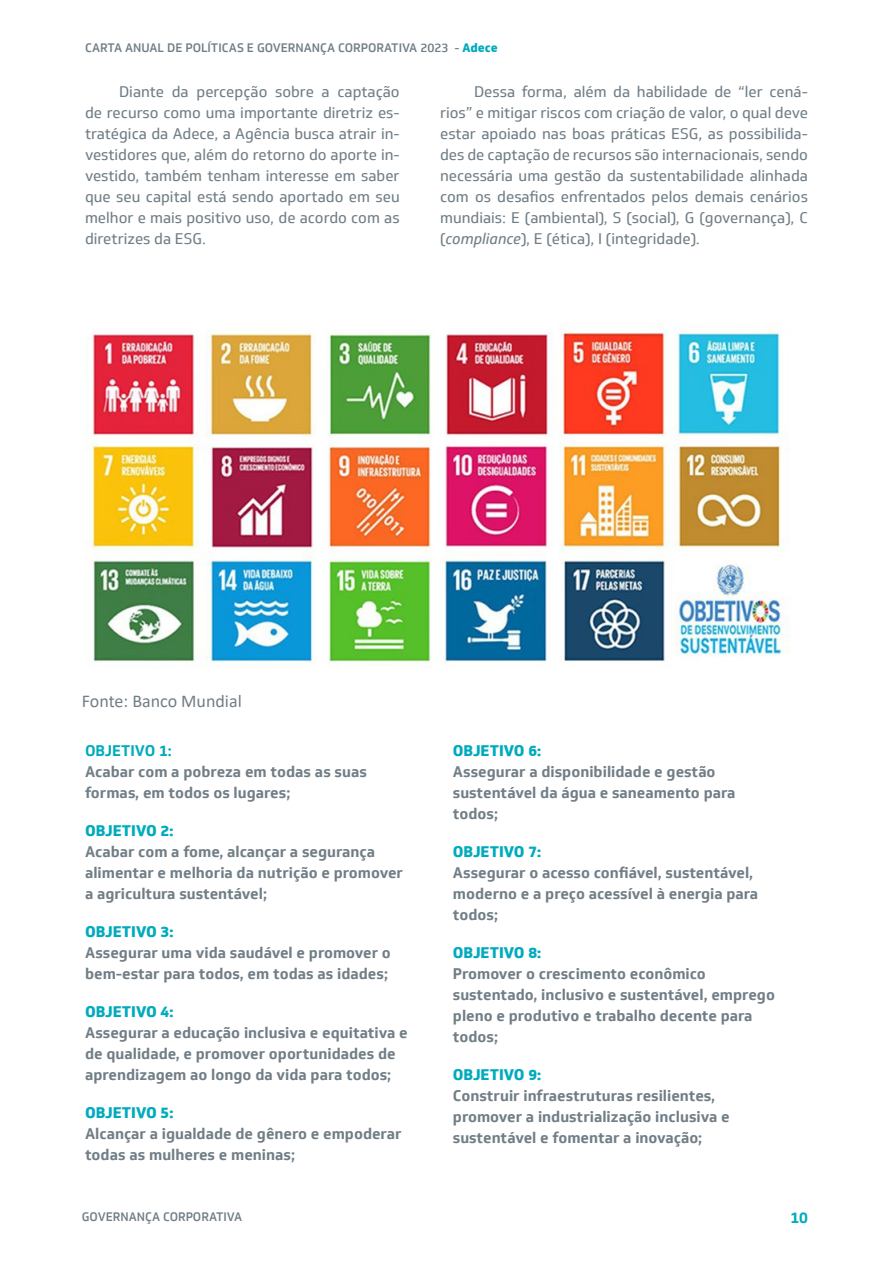
<style>
.page{position:relative;width:893px;height:1263px;background:#fff}
.page>*{position:absolute;margin:0;border:0;box-sizing:border-box;transform-origin:0 0}
.t1{font:18px "Calibri";color:#717e86}
.t2{font:700 15px/21px "Soleto";color:#717e86}
.t3{font:15px/21px "Soleto";color:#717e86;text-align:justify}
.t4{font:800 15px "Soleto";color:#00abbd}
.t5{font:700 15px "Soleto";color:#00abbd}
.t6{font:500 12px "Soleto";color:#717e86}
.s1{font-weight:800;color:#00abbd}
.s2{font-style:italic}
</style>
<div class="page">
<img style="left:86px;top:329px;width:704px;height:339px">
<p class="t6" style="left:85px;top:40px;width:414px">CARTA ANUAL DE POLÍTICAS E GOVERNANÇA CORPORATIVA 2023 - <span class="s1">Adece</span></p>
<p class="t3" style="left:85px;top:81px;width:316px;text-indent:34px">Diante da percepção sobre a captação de recurso como uma importante diretriz es&shy;tratégica da Adece, a Agência busca atrair in&shy;vestidores que, além do retorno do aporte in&shy;vestido, também tenham interesse em saber que seu capital está sendo aportado em seu melhor e mais positivo uso, de acordo com as diretrizes da ESG.</p>
<p class="t3" style="left:440px;top:81px;width:369px;text-indent:34px">Dessa forma, além da habilidade de “ler cená&shy;rios” e mitigar riscos com criação de valor, o qual deve estar apoiado nas boas práticas ESG, as possibilida&shy;des de captação de recursos são internacionais, sendo necessária uma gestão da sustentabilidade alinhada com os desafios enfrentados pelos demais cenários mundiais: E (ambiental), S (social), G (governança), C (<span class="s2">compliance</span>), E (ética), I (integridade).</p>
<p class="t1" style="left:82px;top:688px;width:161px">Fonte: Banco Mundial</p>
<p class="t5" style="left:85px;top:741px;width:88px">OBJETIVO 1:</p>
<p class="t2" style="left:85px;top:762px;width:283px">Acabar com a pobreza em todas as suas formas, em todos os lugares;</p>
<p class="t4" style="left:85px;top:821px;width:90px">OBJETIVO 2:</p>
<p class="t2" style="left:85px;top:842px;width:319px">Acabar com a fome, alcançar a segurança alimentar e melhoria da nutrição e promover a agricultura sustentável;</p>
<p class="t4" style="left:85px;top:922px;width:90px">OBJETIVO 3:</p>
<p class="t2" style="left:85px;top:943px;width:307px">Assegurar uma vida saudável e promover o bem-estar para todos, em todas as idades;</p>
<p class="t4" style="left:85px;top:1002px;width:90px">OBJETIVO 4:</p>
<p class="t2" style="left:85px;top:1023px;width:324px">Assegurar a educação inclusiva e equitativa e de qualidade, e promover oportunidades de aprendizagem ao longo da vida para todos;</p>
<p class="t4" style="left:85px;top:1103px;width:90px">OBJETIVO 5:</p>
<p class="t2" style="left:85px;top:1124px;width:318px">Alcançar a igualdade de gênero e empoderar todas as mulheres e meninas;</p>
<p class="t4" style="left:453px;top:741px;width:90px">OBJETIVO 6:</p>
<p class="t2" style="left:453px;top:762px;width:284px">Assegurar a disponibilidade e gestão sustentável da água e saneamento para todos;</p>
<p class="t4" style="left:453px;top:842px;width:90px">OBJETIVO 7:</p>
<p class="t2" style="left:453px;top:863px;width:307px">Assegurar o acesso confiável, sustentável, moderno e a preço acessível à energia para todos;</p>
<p class="t4" style="left:453px;top:943px;width:90px">OBJETIVO 8:</p>
<p class="t2" style="left:453px;top:964px;width:324px">Promover o crescimento econômico sustentado, inclusivo e sustentável, emprego pleno e produtivo e trabalho decente para todos;</p>
<p class="t4" style="left:453px;top:1065px;width:90px">OBJETIVO 9:</p>
<p class="t2" style="left:453px;top:1086px;width:278px">Construir infraestruturas resilientes, promover a industrialização inclusiva e sustentável e fomentar a inovação;</p>
<p class="t6" style="left:82px;top:1209px;width:162px">GOVERNANÇA CORPORATIVA</p>
<p class="t5" style="left:790px;top:1208px;width:19px">10</p>
</div>
